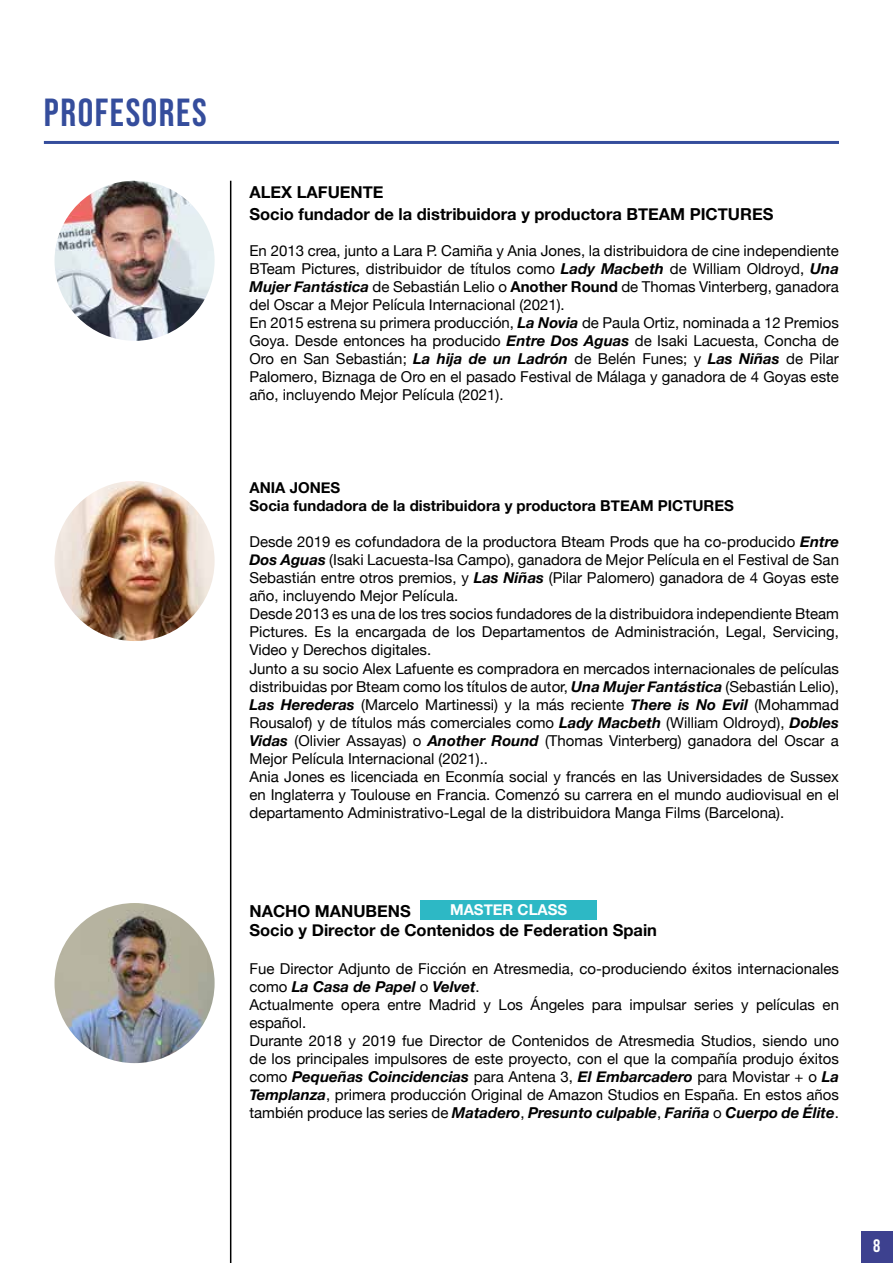
<style>
.page{position:relative;width:893px;height:1263px;background:#fff}
.page>*{position:absolute;margin:0;border:0;box-sizing:border-box;transform-origin:0 0}
.t1{font:39px "Bebas Neue";letter-spacing:.04em;color:#354d9c}
.t2{font:18px "Bebas Neue";color:#fff}
.t3{font:700 16.5px/21.6px "Helvetica Neue";color:#000}
.t4{font:15px/18px "Helvetica Neue";color:#000}
.t5{font:700 15px/18px "Helvetica Neue";color:#000}
.t6{font:700 15px "Helvetica Neue";color:#fff}
.s1{font-weight:700;font-style:italic}
.s2{font-weight:700}
</style>
<div class="page">
<div style="left:861px;top:1231px;width:32px;height:31px;background:#3d418f"></div>
<img style="left:55px;top:181px;width:160px;height:160px;border-radius:80px">
<img style="left:55px;top:903px;width:160px;height:160px;border-radius:80px">
<img style="left:55px;top:481px;width:160px;height:160px;border-radius:80px">
<hr style="left:230px;top:181px;width:1px;height:1082px;background:#000">
<hr style="left:44px;top:141px;width:795px;height:3px;background:#354d9c">
<div style="left:420px;top:900px;width:177px;height:20px;background:#2db8c5"></div>
<h1 class="t1" style="left:44px;top:91px;width:164px">PROFESORES</h1>
<p class="t3" style="left:249px;top:182px;width:525px">ALEX LAFUENTE<br>Socio fundador de la distribuidora y productora BTEAM PICTURES</p>
<p class="t4" style="left:249px;top:242px;width:591px">En 2013 crea, junto a Lara P. Camiña y Ania Jones, la distribuidora de cine independiente BTeam Pictures, distribuidor de títulos como <span class="s1">Lady Macbeth</span> de William Oldroyd, <span class="s1">Una Mujer Fantástica</span> de Sebastián Lelio o <span class="s2">Another Round</span> de Thomas Vinterberg, ganadora del Oscar a Mejor Película Internacional (2021).<br>En 2015 estrena su primera producción, <span class="s1">La Novia</span> de Paula Ortiz, nominada a 12 Premios Goya. Desde entonces ha producido <span class="s1">Entre Dos Aguas</span> de Isaki Lacuesta, Concha de Oro en San Sebastián; <span class="s1">La hija de un Ladrón</span> de Belén Funes; y <span class="s1">Las Niñas</span> de Pilar Palomero, Biznaga de Oro en el pasado Festival de Málaga y ganadora de 4 Goyas este año, incluyendo Mejor Película (2021).</p>
<p class="t5" style="left:249px;top:479px;width:486px">ANIA JONES<br>Socia fundadora de la distribuidora y productora BTEAM PICTURES</p>
<p class="t4" style="left:249px;top:534px;width:591px">Desde 2019 es cofundadora de la productora Bteam Prods que ha co-producido <span class="s1">Entre Dos Aguas</span> (Isaki Lacuesta-Isa Campo), ganadora de Mejor Película en el Festival de San Sebastián entre otros premios, y <span class="s1">Las Niñas</span> (Pilar Palomero) ganadora de 4 Goyas este año, incluyendo Mejor Película.<br>Desde 2013 es una de los tres socios fundadores de la distribuidora independiente Bteam Pictures. Es la encargada de los Departamentos de Administración, Legal, Servicing, Video y Derechos digitales.<br>Junto a su socio Alex Lafuente es compradora en mercados internacionales de películas distribuidas por Bteam como los títulos de autor, <span class="s1">Una Mujer Fantástica</span> (Sebastián Lelio), <span class="s1">Las Herederas</span> (Marcelo Martinessi) y la más reciente <span class="s1">There is No Evil</span> (Mohammad Rousalof) y de títulos más comerciales como <span class="s1">Lady Macbeth</span> (William Oldroyd), <span class="s1">Dobles Vidas</span> (Olivier Assayas) o <span class="s1">Another Round</span> (Thomas Vinterberg) ganadora del Oscar a Mejor Película Internacional (2021)..<br>Ania Jones es licenciada en Econmía social y francés en las Universidades de Sussex en Inglaterra y Toulouse en Francia. Comenzó su carrera en el mundo audiovisual en el departamento Administrativo-Legal de la distribuidora Manga Films (Barcelona).</p>
<p class="t6" style="left:450px;top:898px;width:119px">MASTER CLASS</p>
<p class="t3" style="left:249px;top:901px;width:409px;line-height:19.8px">NACHO MANUBENS<br>Socio y Director de Contenidos de Federation Spain</p>
<p class="t4" style="left:249px;top:961px;width:591px">Fue Director Adjunto de Ficción en Atresmedia, co-produciendo éxitos internacionales como <span class="s1">La Casa de Papel</span> o <span class="s1">Velvet</span>.<br>Actualmente opera entre Madrid y Los Ángeles para impulsar series y películas en español.<br>Durante 2018 y 2019 fue Director de Contenidos de Atresmedia Studios, siendo uno de los principales impulsores de este proyecto, con el que la compañía produjo éxitos como <span class="s1">Pequeñas Coincidencias</span> para Antena 3, <span class="s1">El Embarcadero</span> para Movistar + o <span class="s1">La Templanza</span>, primera producción Original de Amazon Studios en España. En estos años también produce las series de <span class="s1">Matadero</span>, <span class="s1">Presunto culpable</span>, <span class="s1">Fariña</span> o <span class="s1">Cuerpo de Élite</span>.</p>
<p class="t2" style="left:873px;top:1235px;width:9px">8</p>
</div>
